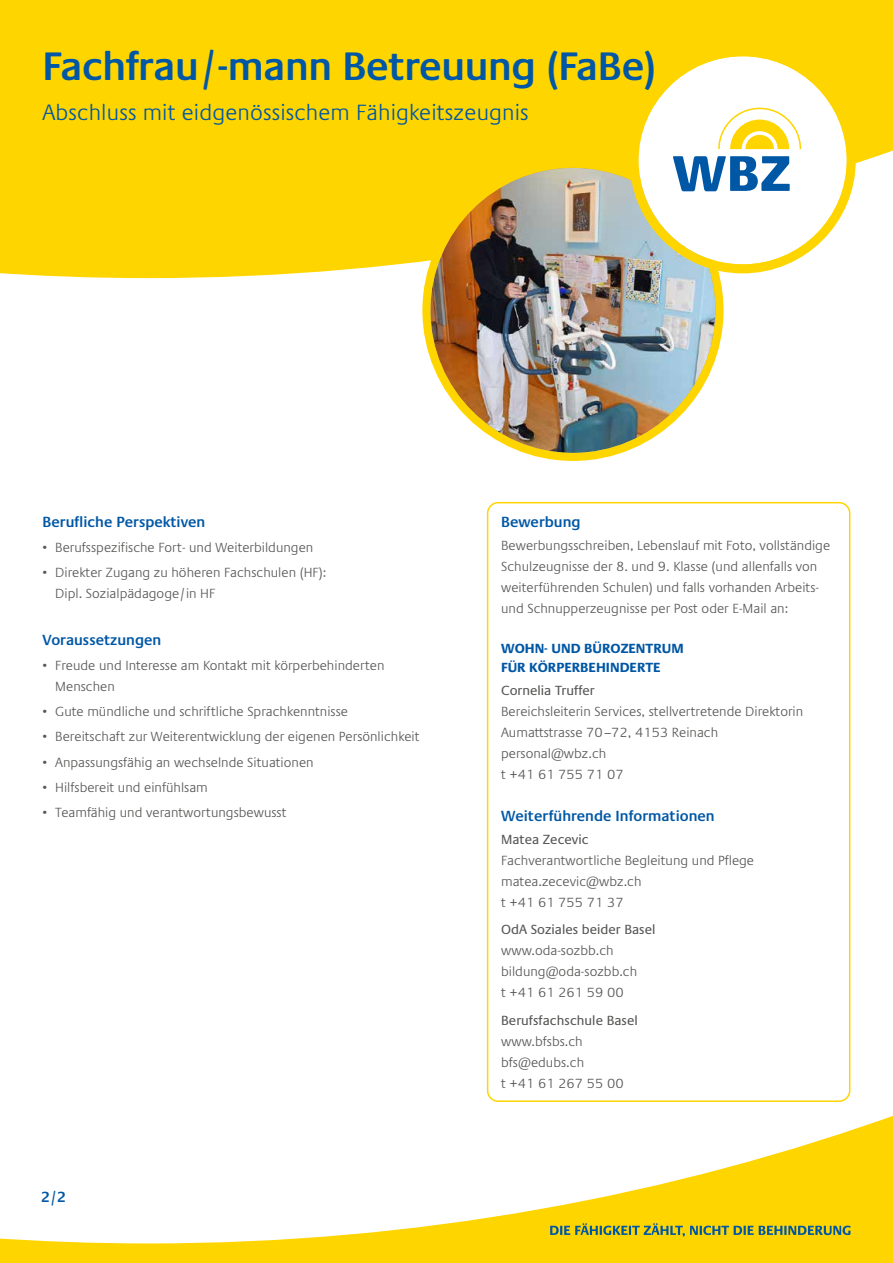
<style>
.page{position:relative;width:893px;height:1263px;background:#fff}
.page>*{position:absolute;margin:0;border:0;box-sizing:border-box;transform-origin:0 0}
.t1{font:600 40.5px "Praxis LT Pro";letter-spacing:-.01em;color:#0057a5}
.t2{font:300 22.5px "Praxis LT Pro";letter-spacing:.005em;color:#0057a5}
.t3{font:600 15px "Praxis LT Pro";color:#0057a5}
.t4{font:300 13.5px/21px "Praxis LT Pro";color:#575756}
.t5{font:13.5px "Praxis LT Pro";color:#575756}
.t6{font:700 13.5px/18.8px "Praxis LT Pro";color:#0057a5}
</style>
<div class="page">
<svg style="left:0;top:1116px;width:893px;height:147px"></svg>
<div style="left:0;top:0;width:893px;height:278px;background:#ffd500"></div>
<svg style="left:550px;top:1223px;width:300px;height:14px;background:#adac34"></svg>
<svg style="left:426px;top:164px;width:293px;height:293px;background:#fcd305"></svg>
<img style="left:430px;top:168px;width:285px;height:285px;border-radius:142px">
<div style="left:422px;top:160px;width:301px;height:301px;border:8px solid #ffd500;border-radius:50%"></div>
<div style="left:487px;top:502px;width:363px;height:600px;border:2px solid #ffd500;border-radius:11px"></div>
<svg style="left:630px;top:47px;width:226px;height:226px"></svg>
<svg style="left:671px;top:108px;width:130px;height:84px"></svg>
<h1 class="t1" style="left:43px;top:42px;width:616px">Fachfrau/-mann Betreuung (FaBe)</h1>
<h2 class="t2" style="left:43px;top:99px;width:488px">Abschluss mit eidgenössischem Fähigkeitszeugnis</h2>
<p class="t3" style="left:43px;top:513px;width:164px">Berufliche Perspektiven</p>
<p class="t4" style="left:43px;top:537px;width:272px">• Berufsspezifische Fort- und Weiterbildungen</p>
<p class="t4" style="left:55px;top:562px;width:273px;text-indent:-13px">• Direkter Zugang zu höheren Fachschulen (HF):<br>Dipl. Sozialpädagoge/in HF</p>
<p class="t3" style="left:43px;top:630px;width:120px">Voraussetzungen</p>
<p class="t4" style="left:55px;top:655px;width:331px;text-indent:-13px">• Freude und Interesse am Kontakt mit körperbehinderten<br>Menschen</p>
<p class="t4" style="left:43px;top:701px;width:307px">• Gute mündliche und schriftliche Sprachkenntnisse</p>
<p class="t4" style="left:43px;top:726px;width:378px">• Bereitschaft zur Weiterentwicklung der eigenen Persönlichkeit</p>
<p class="t4" style="left:43px;top:752px;width:273px">• Anpassungsfähig an wechselnde Situationen</p>
<p class="t4" style="left:43px;top:777px;width:167px">• Hilfsbereit und einfühlsam</p>
<p class="t4" style="left:43px;top:802px;width:246px">• Teamfähig und verantwortungsbewusst</p>
<p class="t3" style="left:41px;top:1188px;width:27px">2/2</p>
<p class="t3" style="left:501px;top:513px;width:81px">Bewerbung</p>
<p class="t4" style="left:501px;top:535px;width:331px">Bewerbungsschreiben, Lebenslauf mit Foto, vollständige Schulzeugnisse der 8. und 9. Klasse (und allenfalls von weiterführenden Schulen) und falls vorhanden Arbeits&shy;und Schnupperzeugnisse per Post oder E-Mail an:</p>
<p class="t6" style="left:501px;top:639px;width:184px">WOHN- UND BÜROZENTRUM<br>FÜR KÖRPERBEHINDERTE</p>
<p class="t5" style="left:501px;top:682px;width:95px">Cornelia Truffer</p>
<p class="t4" style="left:501px;top:701px;width:304px">Bereichsleiterin Services, stellvertretende Direktorin<br>Aumattstrasse 70–72, 4153 Reinach personal@wbz.ch<br>t +41 61 755 71 07</p>
<p class="t3" style="left:501px;top:807px;width:215px">Weiterführende Informationen</p>
<p class="t5" style="left:501px;top:831px;width:89px">Matea Zecevic</p>
<p class="t4" style="left:501px;top:850px;width:255px">Fachverantwortliche Begleitung und Pflege matea.zecevic@wbz.ch<br>t +41 61 755 71 37</p>
<p class="t5" style="left:501px;top:922px;width:156px">OdA Soziales beider Basel</p>
<p class="t4" style="left:501px;top:940px;width:138px">www.oda-sozbb.ch bildung@oda-sozbb.ch t +41 61 261 59 00</p>
<p class="t5" style="left:501px;top:1012px;width:138px">Berufsfachschule Basel</p>
<p class="t4" style="left:501px;top:1031px;width:124px">www.bfsbs.ch bfs@edubs.ch<br>t +41 61 267 55 00</p>
</div>
